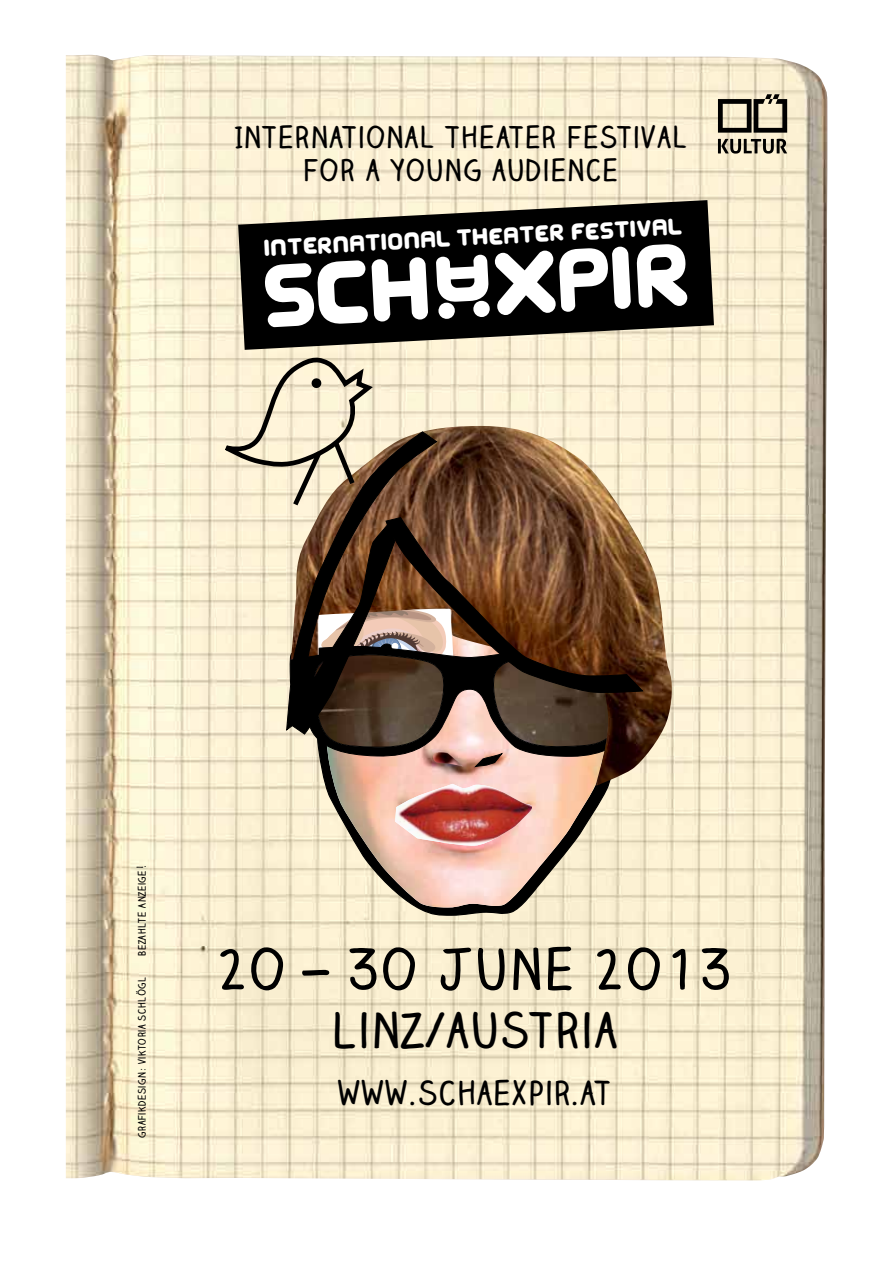
<style>
.page{position:relative;width:893px;height:1263px;background:#fff}
.page>*{position:absolute;margin:0;border:0;box-sizing:border-box;transform-origin:0 0}
.t1{font:700 54.3px "Claire Hand";letter-spacing:.06em;color:#000}
.t2{font:700 47.1px "Claire Hand";letter-spacing:.06em;color:#000}
.t3{font:700 31.95px "Claire Hand";letter-spacing:.06em;color:#000}
.t4{font:700 28.8px/33.5px "Claire Hand";letter-spacing:.06em;color:#000;text-align:center}
.t5{font:20.4px "BD Wurst";color:#fff}
.t6{font:700 10.05px "Claire Hand";letter-spacing:.06em;color:#000}
.s1{font-family:"MTF Wulan";font-weight:400;font-size:15.6px}
</style>
<div class="page">
<img style="left:66px;top:55px;width:762px;height:1125px">
<svg style="left:718px;top:139px;width:69px;height:15px"></svg>
<svg style="left:718px;top:94px;width:69px;height:39px;background:#918b7a"></svg>
<svg style="left:316px;top:786px;width:305px;height:130px;background:#c9c0a7"></svg>
<img style="left:319px;top:786px;width:297px;height:122px">
<img style="left:395px;top:786px;width:142px;height:60px">
<img style="left:290px;top:426px;width:384px;height:360px">
<svg style="left:221px;top:350px;width:434px;height:419px;background:#9b856e"></svg>
<svg style="left:238px;top:200px;width:476px;height:150px;background:#565349"></svg>
<svg style="left:265px;top:244px;width:422px;height:83px"></svg>
<p class="t4" style="left:235px;top:120px;width:453px">INTERNATIONAL THEATER FESTIVAL<br>FOR A YOUNG AUDIENCE</p>
<p class="t5" style="left:264px;top:240px;width:419px;rotate:-3deg">international theater festival</p>
<p class="t6" style="left:135px;top:956px;width:91px;rotate:-90deg">BEZAHLTE ANZEIGE <span class="s1">!</span></p>
<p class="t6" style="left:135px;top:1138px;width:163px;rotate:-90deg">GRAFIKDESIGN: VIKTORIA SCHLÖGL</p>
<h1 class="t1" style="left:218px;top:932px;width:514px">2O—3O JUNE 2O13</h1>
<h2 class="t2" style="left:332px;top:997px;width:286px">LINZ/AUSTRIA</h2>
<p class="t3" style="left:338px;top:1071px;width:274px">WWW.SCHAEXPIR.AT</p>
</div>
